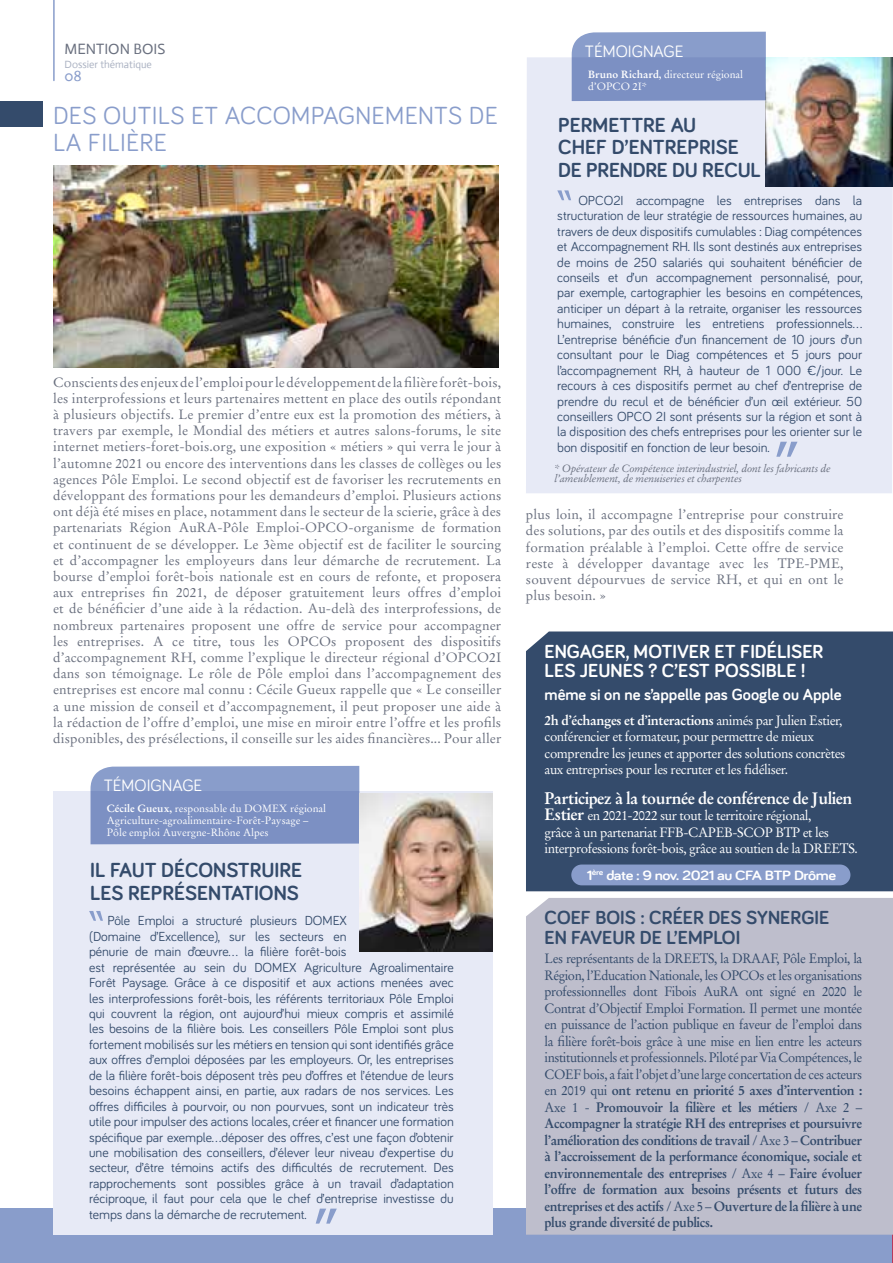
<style>
.page{position:relative;width:893px;height:1263px;background:#fff}
.page>*{position:absolute;margin:0;border:0;box-sizing:border-box;transform-origin:0 0}
.t1{font:25.5px/27px "Bariol";letter-spacing:.01em;color:#899dcb}
.t2{font:700 21px/22.5px "Bariol";color:#344b6b}
.t3{font:700 19.5px/19.5px "Bariol";color:#fff}
.t4{font:700 19.5px/19.5px "Bariol";color:#344b6b}
.t5{font:16.95px "Bariol";color:#fff}
.t6{font:700 16.5px "Stempel Garamond";letter-spacing:-.03em;color:#fff}
.t7{font:700 16.5px "Bariol";color:#fff}
.t8{font:15px "Actor";color:#6a707f}
.t9{font:15px "Actor";color:#899dcb}
.t10{font:700 13.95px "Bariol";letter-spacing:-.03em;color:#fff;scale:1.18 1}
.t11{font:13.5px/15.5px "Bariol";color:#344b6b;text-align:justify}
.t12{font:13.5px/16.2px "Stempel Garamond";letter-spacing:.01em;color:#6a707f;text-align:justify}
.t13{font:13.5px/16.5px "Stempel Garamond";letter-spacing:-.03em;color:#344b6b;text-align:justify;scale:.95 1}
.t14{font:13.5px/16.5px "Stempel Garamond";letter-spacing:-.03em;color:#fff}
.t15{font:10.5px/12px "Stempel Garamond";color:#fff}
.t16{font:italic 10.5px/10.5px "Stempel Garamond";letter-spacing:-.02em;color:#6a707f}
.t17{font:10.5px "Actor";color:#acb3c3}
.s1{font-weight:700}
.s2{font-weight:700;font-size:16.5px}
</style>
<div class="page">
<hr style="left:53px;top:0;width:2px;height:80px;background:#899dcb">
<div style="left:0;top:1209px;width:893px;height:54px;background:#899dcb"></div>
<hr style="left:892px;top:1209px;width:1px;height:54px;background:#ba385c">
<div style="left:0;top:101px;width:43px;height:25px;background:#344b6b"></div>
<div style="left:526px;top:57px;width:367px;height:436px;background:#e7eaf6"></div>
<svg style="left:557px;top:190px;width:14px;height:10px"></svg>
<svg style="left:776px;top:442px;width:21px;height:15px"></svg>
<img style="left:766px;top:57px;width:127px;height:129px">
<div style="left:53px;top:791px;width:440px;height:444px;background:#e7eaf6"></div>
<svg style="left:89px;top:911px;width:14px;height:10px"></svg>
<svg style="left:316px;top:1208px;width:21px;height:15px"></svg>
<svg style="left:91px;top:766px;width:268px;height:78px;background:#8195c6"></svg>
<img style="left:359px;top:793px;width:134px;height:158px">
<img style="left:53px;top:165px;width:446px;height:203px">
<div style="left:526px;top:631px;width:367px;height:260px;background:#344b6b"></div>
<div style="left:571px;top:864px;width:279px;height:21px;background:#899dcb;border-radius:10px"></div>
<div style="left:526px;top:898px;width:367px;height:337px;background:#bebecc"></div>
<svg style="left:572px;top:32px;width:194px;height:69px;background:#8296c6"></svg>
<p class="t8" style="left:64px;top:40px;width:102px">MENTION BOIS</p>
<p class="t17" style="left:64px;top:58px;width:89px">Dossier thématique</p>
<p class="t9" style="left:64px;top:67px;width:19px">08</p>
<h1 class="t1" style="left:53px;top:101px;width:446px">DES OUTILS ET ACCOMPAGNEMENTS DE<br>LA FILIÈRE</h1>
<p class="t12" style="left:53px;top:374px;width:450px">Conscients des enjeux de l’emploi pour le développement de la filière forêt-bois, les interprofessions et leurs partenaires mettent en place des outils répondant à plusieurs objectifs. Le premier d’entre eux est la promotion des métiers, à travers par exemple, le Mondial des métiers et autres salons-forums, le site internet metiers-foret-bois.org, une exposition « métiers » qui verra le jour à l’automne 2021 ou encore des interventions dans les classes de collèges ou les agences Pôle Emploi. Le second objectif est de favoriser les recrutements en développant des formations pour les demandeurs d’emploi. Plusieurs actions ont déjà été mises en place, notamment dans le secteur de la scierie, grâce à des partenariats Région AuRA-Pôle Emploi-OPCO-organisme de formation et continuent de se développer. Le 3ème objectif est de faciliter le sourcing et d’accompagner les employeurs dans leur démarche de recrutement. La bourse d’emploi forêt-bois nationale est en cours de refonte, et proposera aux entreprises fin 2021, de déposer gratuitement leurs offres d’emploi et de bénéficier d’une aide à la rédaction. Au-delà des interprofessions, de nombreux partenaires proposent une offre de service pour accompagner les entreprises. A ce titre, tous les OPCOs proposent des dispositifs d’accompagnement RH, comme l’explique le directeur régional d’OPCO2I dans son témoignage. Le rôle de Pôle emploi dans l’accompagnement des entreprises est encore mal connu : Cécile Gueux rappelle que « Le conseiller a une mission de conseil et d’accompagnement, il peut proposer une aide à la rédaction de l’offre d’emploi, une mise en miroir entre l’offre et les profils disponibles, des présélections, il conseille sur les aides financières... Pour aller</p>
<p class="t5" style="left:104px;top:774px;width:100px">TÉMOIGNAGE</p>
<p class="t15" style="left:107px;top:803px;width:221px"><span class="s1">Cécile Gueux,</span> responsable du DOMEX régional<br>Agriculture-agroalimentaire-Forêt-Paysage –<br>Pôle emploi Auvergne-Rhône Alpes</p>
<h2 class="t2" style="left:90px;top:858px;width:214px">IL FAUT DÉCONSTRUIRE<br>LES REPRÉSENTATIONS</h2>
<p class="t11" style="left:89px;top:912px;width:366px;text-align:left;text-indent:18px">Pôle Emploi a structuré plusieurs DOMEX<br>(Domaine d’Excellence), sur les secteurs en<br>pénurie de main d’œuvre… la filière forêt-bois<br>est représentée au sein du DOMEX Agriculture Agroalimentaire Forêt Paysage. Grâce à ce dispositif et aux actions menées avec les interprofessions forêt-bois, les référents territoriaux Pôle Emploi qui couvrent la région, ont aujourd’hui mieux compris et assimilé les besoins de la filière bois. Les conseillers Pôle Emploi sont plus fortement mobilisés sur les métiers en tension qui sont identifiés grâce aux offres d’emploi déposées par les employeurs. Or, les entreprises de la filière forêt-bois déposent très peu d’offres et l’étendue de leurs besoins échappent ainsi, en partie, aux radars de nos services. Les offres difficiles à pourvoir, ou non pourvues, sont un indicateur très utile pour impulser des actions locales, créer et financer une formation spécifique par exemple…déposer des offres, c’est une façon d’obtenir une mobilisation des conseillers, d’élever leur niveau d’expertise du secteur, d’être témoins actifs des difficultés de recrutement. Des rapprochements sont possibles grâce à un travail d’adaptation réciproque, il faut pour cela que le chef d’entreprise investisse du temps dans la démarche de recrutement.</p>
<p class="t5" style="left:585px;top:39px;width:100px">TÉMOIGNAGE</p>
<p class="t15" style="left:588px;top:68px;width:157px"><span class="s1">Bruno Richard,</span> directeur régional d’OPCO 2I*</p>
<h2 class="t2" style="left:558px;top:113px;width:204px">PERMETTRE AU<br>CHEF D’ENTREPRISE<br>DE PRENDRE DU RECUL</h2>
<p class="t11" style="left:557px;top:192px;width:307px;text-indent:21px">OPCO2I accompagne les entreprises dans la structuration de leur stratégie de ressources humaines, au travers de deux dispositifs cumulables : Diag compétences et Accompagnement RH. Ils sont destinés aux entreprises de moins de 250 salariés qui souhaitent bénéficier de conseils et d’un accompagnement personnalisé, pour, par exemple, cartographier les besoins en compétences, anticiper un départ à la retraite, organiser les ressources humaines, construire les entretiens professionnels… L’entreprise bénéficie d’un financement de 10 jours d’un consultant pour le Diag compétences et 5 jours pour l’accompagnement RH, à hauteur de 1 000 €/jour. Le recours à ces dispositifs permet au chef d’entreprise de prendre du recul et de bénéficier d’un œil extérieur. 50 conseillers OPCO 2I sont présents sur la région et sont à la disposition des chefs entreprises pour les orienter sur le bon dispositif en fonction de leur besoin.</p>
<p class="t16" style="left:554px;top:463px;width:278px">* Opérateur de Compétence interindustriel, dont les fabricants de l’ameublement, de menuiseries et charpentes</p>
<p class="t12" style="left:526px;top:506px;width:319px">plus loin, il accompagne l’entreprise pour construire des solutions, par des outils et des dispositifs comme la formation préalable à l’emploi. Cette offre de service reste à développer davantage avec les TPE-PME, souvent dépourvues de service RH, et qui en ont le plus besoin. »</p>
<h3 class="t3" style="left:545px;top:641px;width:280px">ENGAGER, MOTIVER ET FIDÉLISER<br>LES JEUNES ? C’EST POSSIBLE !</h3>
<p class="t7" style="left:545px;top:683px;width:299px">même si on ne s’appelle pas Google ou Apple</p>
<p class="t14" style="left:545px;top:712px;width:302px"><span class="s1">2h d’échanges et d’interactions</span> animés par Julien Estier, conférencier et formateur, pour permettre de mieux comprendre les jeunes et apporter des solutions concrètes aux entreprises pour les recruter et les fidéliser.</p>
<p class="t6" style="left:545px;top:788px;width:309px">Participez à la tournée de conférence de Julien</p>
<p class="t14" style="left:545px;top:807px;width:315px"><span class="s2">Estier</span> en 2021-2022 sur tout le territoire régional,<br>grâce à un partenariat FFB-CAPEB-SCOP BTP et les interprofessions forêt-bois, grâce au soutien de la DREETS.</p>
<p class="t10" style="left:587px;top:866px;width:213px">1<sup>ère</sup> date : 9 nov. 2021 au CFA BTP Drôme</p>
<h3 class="t4" style="left:545px;top:907px;width:286px">COEF BOIS : CRÉER DES SYNERGIE<br>EN FAVEUR DE L’EMPLOI</h3>
<p class="t13" style="left:545px;top:950px;width:336px">Les représentants de la DREETS, la DRAAF, Pôle Emploi, la Région, l’Education Nationale, les OPCOs et les organisations professionnelles dont Fibois AuRA ont signé en 2020 le Contrat d’Objectif Emploi Formation. Il permet une montée en puissance de l’action publique en faveur de l’emploi dans la filière forêt-bois grâce à une mise en lien entre les acteurs institutionnels et professionnels. Piloté par Via Compétences, le COEF bois, a fait l’objet d’une large concertation de ces acteurs en 2019 qui <span class="s1">ont retenu en priorité 5 axes d’intervention :<br></span>Axe 1 - <span class="s1">Promouvoir la filière et les métiers</span> / Axe 2 – <span class="s1">Accompagner la stratégie RH des entreprises et poursuivre l’amélioration des conditions de travail</span> / Axe 3 – <span class="s1">Contribuer à l’accroissement de la performance économique, sociale et environnementale des entreprises</span> / Axe 4 – <span class="s1">Faire évoluer l’offre de formation aux besoins présents et futurs des entreprises et des actifs</span> / Axe 5 – <span class="s1">Ouverture de la filière à une plus grande diversité de publics.</span></p>
</div>
